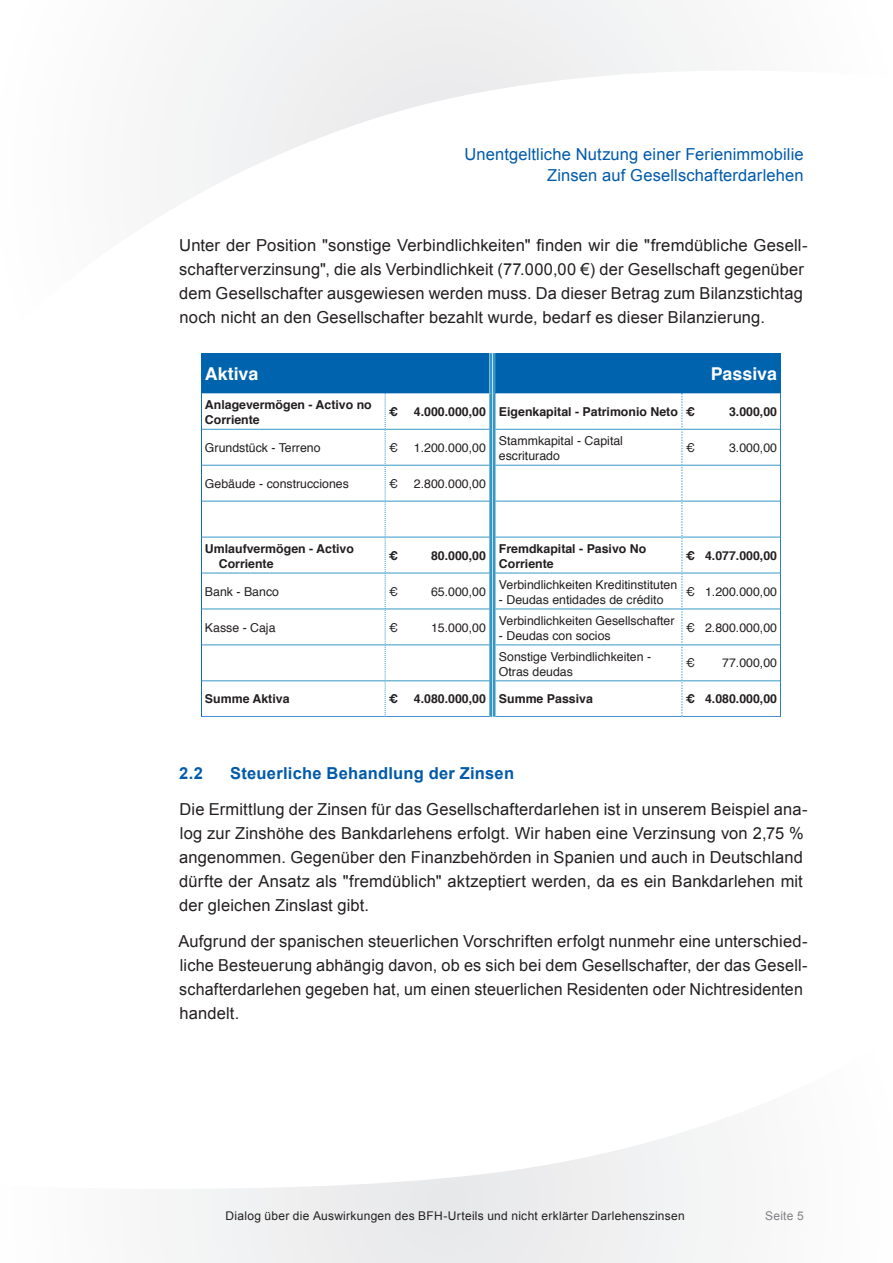
<style>
.page{position:relative;width:893px;height:1263px;background:#fff}
.page>*{position:absolute;margin:0;border:0;box-sizing:border-box;transform-origin:0 0}
.t1{font:700 17.7px "Helvetica";color:#fff}
.Fließtext_erster_Abs{font:16.5px/24px "Arial";letter-spacing:.01em;color:#231f20}
.t2{font:16.5px/21px "Arial";letter-spacing:.01em;color:#015aaa;text-align:right}
.t3{font:700 16.5px "Arial";letter-spacing:.015em;color:#015aaa}
.t4{font:12.3px/15px "Helvetica";color:#231f20}
.t5{font:700 12.3px/15px "Helvetica";color:#231f20}
.t6{font:12px "Arial";letter-spacing:.02em;color:#231f20}
.t7{font:12px "Arial";letter-spacing:.02em;color:#808285}
</style>
<div class="page">
<svg style="left:175px;top:1125px;width:544px;height:138px"></svg>
<svg style="left:175px;top:0;width:524px;height:357px"></svg>
<div style="left:202px;top:353px;width:287px;height:40px;background:#0063ae"></div>
<hr style="left:489px;top:353px;width:3px;height:40px;background:#3597c6">
<hr style="left:201px;top:353px;width:1px;height:40px;background:#0265c0">
<div style="left:495px;top:353px;width:286px;height:40px;background:#0063ae"></div>
<hr style="left:780px;top:353px;width:1px;height:40px;background:#0265c0">
<hr style="left:493px;top:353px;width:2px;height:40px;background:#3597c6">
<svg style="left:202px;top:393px;width:287px;height:323px"></svg>
<hr style="left:489px;top:393px;width:3px;height:324px;background:#3597c6">
<svg style="left:385px;top:393px;width:1px;height:323px"></svg>
<hr style="left:201px;top:393px;width:1px;height:324px;background:#0265c0">
<hr style="left:385px;top:716px;width:104px;height:1px;background:#0265c0">
<hr style="left:201px;top:716px;width:184px;height:1px;background:#0265c0">
<hr style="left:385px;top:680px;width:104px;height:1px;background:#3597c6">
<hr style="left:201px;top:680px;width:184px;height:1px;background:#3597c6">
<hr style="left:385px;top:645px;width:104px;height:1px;background:#3597c6">
<hr style="left:201px;top:645px;width:184px;height:1px;background:#3597c6">
<hr style="left:385px;top:609px;width:104px;height:1px;background:#3597c6">
<hr style="left:201px;top:609px;width:184px;height:1px;background:#3597c6">
<hr style="left:385px;top:573px;width:104px;height:1px;background:#3597c6">
<hr style="left:201px;top:573px;width:184px;height:1px;background:#3597c6">
<hr style="left:385px;top:537px;width:104px;height:1px;background:#3597c6">
<hr style="left:201px;top:537px;width:184px;height:1px;background:#3597c6">
<hr style="left:385px;top:501px;width:104px;height:1px;background:#3597c6">
<hr style="left:201px;top:501px;width:184px;height:1px;background:#3597c6">
<hr style="left:385px;top:465px;width:104px;height:1px;background:#3597c6">
<hr style="left:201px;top:465px;width:184px;height:1px;background:#3597c6">
<hr style="left:385px;top:429px;width:104px;height:1px;background:#3597c6">
<hr style="left:201px;top:429px;width:184px;height:1px;background:#3597c6">
<svg style="left:495px;top:393px;width:285px;height:323px"></svg>
<hr style="left:780px;top:393px;width:1px;height:324px;background:#0265c0">
<svg style="left:682px;top:393px;width:1px;height:323px"></svg>
<hr style="left:493px;top:393px;width:2px;height:324px;background:#3597c6">
<hr style="left:682px;top:716px;width:99px;height:1px;background:#0265c0">
<hr style="left:495px;top:716px;width:187px;height:1px;background:#0265c0">
<hr style="left:682px;top:680px;width:99px;height:1px;background:#3597c6">
<hr style="left:495px;top:680px;width:187px;height:1px;background:#3597c6">
<hr style="left:682px;top:645px;width:99px;height:1px;background:#3597c6">
<hr style="left:495px;top:645px;width:187px;height:1px;background:#3597c6">
<hr style="left:682px;top:609px;width:99px;height:1px;background:#3597c6">
<hr style="left:495px;top:609px;width:187px;height:1px;background:#3597c6">
<hr style="left:682px;top:573px;width:99px;height:1px;background:#3597c6">
<hr style="left:495px;top:573px;width:187px;height:1px;background:#3597c6">
<hr style="left:682px;top:537px;width:99px;height:1px;background:#3597c6">
<hr style="left:495px;top:537px;width:187px;height:1px;background:#3597c6">
<hr style="left:682px;top:501px;width:99px;height:1px;background:#3597c6">
<hr style="left:495px;top:501px;width:187px;height:1px;background:#3597c6">
<hr style="left:682px;top:465px;width:99px;height:1px;background:#3597c6">
<hr style="left:495px;top:465px;width:187px;height:1px;background:#3597c6">
<hr style="left:682px;top:429px;width:99px;height:1px;background:#3597c6">
<hr style="left:495px;top:429px;width:187px;height:1px;background:#3597c6">
<p class="t2" style="left:465px;top:144px;width:341px">Unentgeltliche Nutzung einer Ferienimmobilie<br>Zinsen auf Gesellschafterdarlehen</p>
<p class="Fließtext_erster_Abs" style="left:179px;top:233px;width:630px">Unter der Position "sonstige Verbindlichkeiten" finden wir die "fremdübliche Gesell&shy;schafterverzinsung", die als Verbindlichkeit (77.000,00 €) der Gesellschaft gegenüber dem Gesellschafter ausgewiesen werden muss. Da dieser Betrag zum Bilanzstichtag noch nicht an den Gesellschafter bezahlt wurde, bedarf es dieser Bilanzierung.</p>
<p class="t1" style="left:205px;top:359px;width:55px">Aktiva</p>
<p class="t1" style="left:711px;top:359px;width:68px">Passiva</p>
<p class="t5" style="left:205px;top:397px;width:168px">Anlagevermögen - Activo no<br>Corriente</p>
<p class="t5" style="left:389px;top:404px;width:99px">€" 4.000.000,00</p>
<p class="t4" style="left:205px;top:440px;width:117px">Grundstück - Terreno</p>
<p class="t4" style="left:389px;top:440px;width:99px">€" 1.200.000,00</p>
<p class="t4" style="left:205px;top:476px;width:145px">Gebäude - construcciones</p>
<p class="t4" style="left:389px;top:476px;width:99px">€" 2.800.000,00</p>
<p class="t5" style="left:499px;top:404px;width:201px">Eigenkapital - Patrimonio Neto €"</p>
<p class="t5" style="left:729px;top:404px;width:50px">3.000,00</p>
<p class="t4" style="left:499px;top:434px;width:126px">Stammkapital - Capital escriturado</p>
<p class="t4" style="left:686px;top:440px;width:14px">€"</p>
<p class="t4" style="left:729px;top:440px;width:50px">3.000,00</p>
<p class="t5" style="left:219px;top:541px;width:137px;text-indent:-14px">Umlaufvermögen - Activo<br>Corriente</p>
<p class="t5" style="left:389px;top:548px;width:14px">€"</p>
<p class="t5" style="left:431px;top:548px;width:56px">80.000,00</p>
<p class="t4" style="left:205px;top:584px;width:76px">Bank - Banco</p>
<p class="t4" style="left:389px;top:584px;width:14px">€"</p>
<p class="t4" style="left:431px;top:584px;width:56px">65.000,00</p>
<p class="t4" style="left:205px;top:620px;width:72px">Kasse - Caja</p>
<p class="t4" style="left:389px;top:620px;width:14px">€"</p>
<p class="t4" style="left:431px;top:620px;width:56px">15.000,00</p>
<p class="t5" style="left:205px;top:692px;width:86px">Summe Aktiva</p>
<p class="t5" style="left:389px;top:692px;width:99px">€" 4.080.000,00</p>
<p class="t5" style="left:499px;top:541px;width:149px">Fremdkapital - Pasivo No<br>Corriente</p>
<p class="t5" style="left:686px;top:548px;width:93px">€" 4.077.000,00</p>
<p class="t4" style="left:499px;top:577px;width:180px">Verbindlichkeiten Kreditinstituten</p>
<p class="t4" style="left:499px;top:592px;width:166px">- Deudas entidades de crédito</p>
<p class="t4" style="left:686px;top:584px;width:93px">€" 1.200.000,00</p>
<p class="t4" style="left:499px;top:613px;width:177px">Verbindlichkeiten Gesellschafter</p>
<p class="t4" style="left:499px;top:628px;width:113px">- Deudas con socios</p>
<p class="t4" style="left:686px;top:620px;width:93px">€" 2.800.000,00</p>
<p class="t4" style="left:499px;top:649px;width:154px">Sonstige Verbindlichkeiten -<br>Otras deudas</p>
<p class="t4" style="left:686px;top:656px;width:14px">€"</p>
<p class="t4" style="left:722px;top:656px;width:56px">77.000,00</p>
<p class="t5" style="left:499px;top:692px;width:95px">Summe Passiva</p>
<p class="t5" style="left:686px;top:692px;width:93px">€" 4.080.000,00</p>
<p class="t3" style="left:179px;top:762px;width:25px">2.2</p>
<p class="t3" style="left:230px;top:762px;width:285px">Steuerliche Behandlung der Zinsen</p>
<p class="Fließtext_erster_Abs" style="left:179px;top:797px;width:630px">Die Ermittlung der Zinsen für das Gesellschafterdarlehen ist in unserem Beispiel ana&shy;log zur Zinshöhe des Bankdarlehens erfolgt. Wir haben eine Verzinsung von 2,75 % angenommen. Gegenüber den Finanzbehörden in Spanien und auch in Deutschland dürfte der Ansatz als "fremdüblich" aktzeptiert werden, da es ein Bankdarlehen mit der gleichen Zinslast gibt.</p>
<p class="Fließtext_erster_Abs" style="left:178px;top:929px;width:631px">Aufgrund der spanischen steuerlichen Vorschriften erfolgt nunmehr eine unterschied&shy;liche Besteuerung abhängig davon, ob es sich bei dem Gesellschafter, der das Gesell&shy;schafterdarlehen gegeben hat, um einen steuerlichen Residenten oder Nichtresidenten handelt.</p>
<p class="t6" style="left:226px;top:1208px;width:461px">Dialog über die Auswirkungen des BFH-Urteils und nicht erklärter Darlehenszinsen</p>
<p class="t7" style="left:765px;top:1208px;width:40px">Seite 5</p>
</div>
